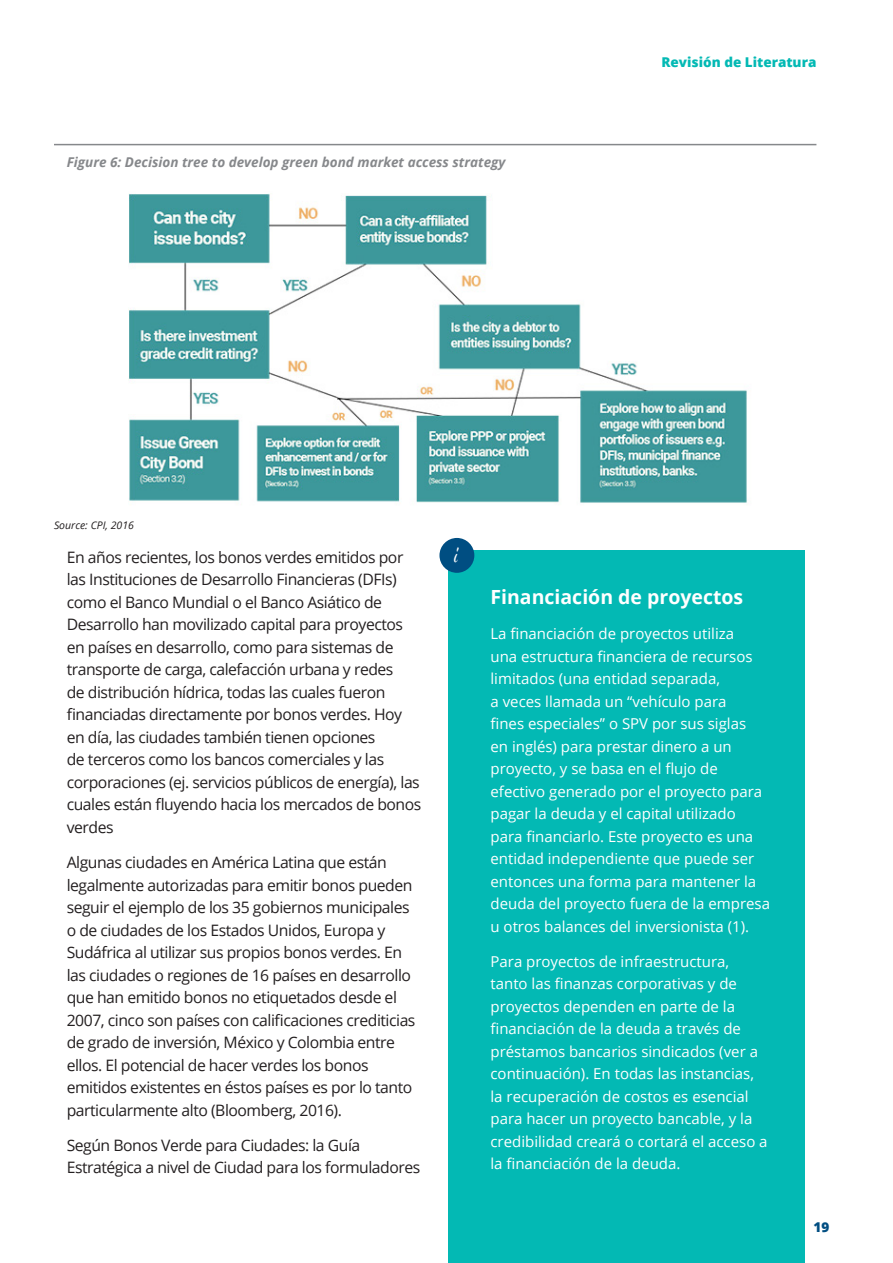
<style>
.page{position:relative;width:893px;height:1263px;background:#fff}
.page>*{position:absolute;margin:0;border:0;box-sizing:border-box;transform-origin:0 0}
.Recuo_DESTAQUE{font:25.5px "Amienne";color:#fff}
.Parágrafo_Principal{font:700 19.5px "Open Sans";color:#fff}
.Parágrafo_Principal-2{font:15.75px/22.5px "Open Sans";letter-spacing:-.03em;color:#231f20}
.Parágrafo_Principal-3{font:15px/22.5px "Open Sans";color:#fff}
.Parágrafo_de_IMAGEM{font:italic 700 13.5px "Open Sans";color:#86888b}
.t1{font:800 13.5px "Open Sans";color:#03b9b4}
.t2{font:800 13.5px "Open Sans";color:#004e82}
.t3{font:italic 10.5px "Open Sans";color:#231f20}
</style>
<div class="page">
<hr style="left:54px;top:144px;width:762px;height:1px;background:#86888b">
<img style="left:128px;top:193px;width:667px;height:358px">
<div style="left:448px;top:551px;width:356px;height:712px;background:#03b9b4"></div>
<div style="left:439px;top:538px;width:35px;height:35px;background:#004e82;border-radius:50%"></div>
<p class="Parágrafo_de_IMAGEM" style="left:67px;top:152px;width:440px">Figure 6: Decision tree to develop green bond market access strategy</p>
<p class="t3" style="left:54px;top:518px;width:82px">Source: CPI, 2016</p>
<p class="t1" style="left:661px;top:52px;width:156px">Revisión de Literatura</p>
<p class="Parágrafo_Principal-2" style="left:67px;top:545px;width:356px">En años recientes, los bonos verdes emitidos por las Instituciones de Desarrollo Financieras (DFIs) como el Banco Mundial o el Banco Asiático de Desarrollo han movilizado capital para proyectos en países en desarrollo, como para sistemas de transporte de carga, calefacción urbana y redes<br>de distribución hídrica, todas las cuales fueron financiadas directamente por bonos verdes. Hoy en día, las ciudades también tienen opciones<br>de terceros como los bancos comerciales y las corporaciones (ej. servicios públicos de energía), las cuales están fluyendo hacia los mercados de bonos verdes</p>
<p class="Parágrafo_Principal-2" style="left:67px;top:851px;width:350px">Algunas ciudades en América Latina que están legalmente autorizadas para emitir bonos pueden seguir el ejemplo de los 35 gobiernos municipales o de ciudades de los Estados Unidos, Europa y Sudáfrica al utilizar sus propios bonos verdes. En las ciudades o regiones de 16 países en desarrollo que han emitido bonos no etiquetados desde el 2007, cinco son países con calificaciones crediticias de grado de inversión, México y Colombia entre ellos. El potencial de hacer verdes los bonos emitidos existentes en éstos países es por lo tanto particularmente alto (Bloomberg, 2016).</p>
<p class="Parágrafo_Principal-2" style="left:67px;top:1133px;width:355px">Según Bonos Verde para Ciudades: la Guía<br>Estratégica a nivel de Ciudad para los formuladores</p>
<p class="Recuo_DESTAQUE" style="left:453px;top:544px;width:5px">i</p>
<p class="Parágrafo_Principal" style="left:490px;top:583px;width:254px">Financiación de proyectos</p>
<p class="Parágrafo_Principal-3" style="left:490px;top:622px;width:281px">La financiación de proyectos utiliza<br>una estructura financiera de recursos limitados (una entidad separada,<br>a veces llamada un “vehículo para<br>fines especiales” o SPV por sus siglas<br>en inglés) para prestar dinero a un proyecto, y se basa en el flujo de efectivo generado por el proyecto para pagar la deuda y el capital utilizado para financiarlo. Este proyecto es una entidad independiente que puede ser entonces una forma para mantener la deuda del proyecto fuera de la empresa u otros balances del inversionista (1).</p>
<p class="Parágrafo_Principal-3" style="left:490px;top:950px;width:279px">Para proyectos de infraestructura, tanto las finanzas corporativas y de proyectos dependen en parte de la financiación de la deuda a través de préstamos bancarios sindicados (ver a continuación). En todas las instancias, la recuperación de costos es esencial para hacer un proyecto bancable, y la credibilidad creará o cortará el acceso a la financiación de la deuda.</p>
<p class="t2" style="left:814px;top:1216px;width:17px">19</p>
</div>
